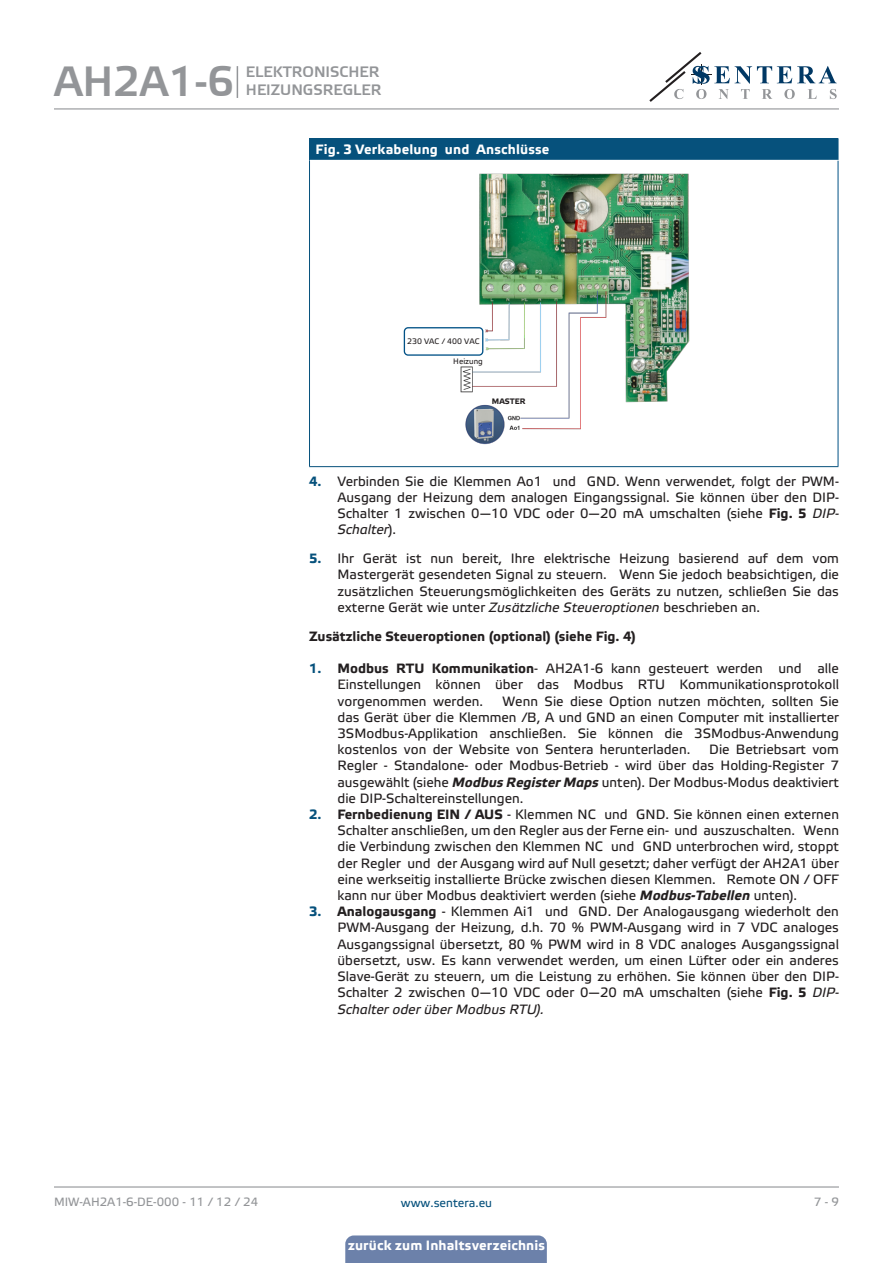
<style>
.page{position:relative;width:893px;height:1263px;background:#fff}
.page>*{position:absolute;margin:0;border:0;box-sizing:border-box;transform-origin:0 0}
.t1{font:42px "Etelka Medium Pro";color:#939598}
.t2{font:15px/18px "Etelka Medium Pro";color:#939598}
.t3{font:13.5px/16.2px "Etelka Text Pro";color:#231f20;text-align:justify}
.table_text{font:700 13.5px "Etelka Text Pro";letter-spacing:.015em;color:#fff}
.Numbering{font:700 13.5px "Etelka Text Pro";color:#231f20}
.t4{font:12px "Etelka Text Pro";color:#939598}
.t5{font:12px "Etelka Text Pro";color:#06517c}
.t6{font:7.95px "Etelka Text Pro";color:#231f20}
.t7{font:700 7.95px "Etelka Text Pro";color:#231f20}
.s1{font-weight:700;color:#06517c}
.s2{font-weight:700}
.s3{font-style:italic}
.s4{font-weight:700;font-style:italic}
</style>
<div class="page">
<hr style="left:54px;top:108px;width:785px;height:1px;background:#939598">
<hr style="left:54px;top:1186px;width:785px;height:1px;background:#939598">
<svg style="left:649px;top:52px;width:188px;height:50px"></svg>
<div style="left:345px;top:1235px;width:202px;height:28px;background:#6c81aa"></div>
<div style="left:309px;top:139px;width:529px;height:21px;background:#06517c"></div>
<hr style="left:309px;top:138px;width:529px;height:1px;background:#06517c">
<svg style="left:838px;top:139px;width:1px;height:21px"></svg>
<hr style="left:309px;top:160px;width:1px;height:306px;background:#06517c">
<hr style="left:309px;top:466px;width:529px;height:1px;background:#06517c">
<hr style="left:838px;top:161px;width:1px;height:305px;background:#015186">
<img style="left:460px;top:173px;width:230px;height:272px">
<div style="left:404px;top:328px;width:79px;height:27px;background:#fff;border-radius:4px"></div>
<div style="left:404px;top:327px;width:79px;height:29px;border:1px solid #015186;border-radius:4px"></div>
<hr style="left:237px;top:66px;width:1px;height:32px;background:#939598">
<h1 class="t1" style="left:54px;top:59px;width:181px">AH2A1-6</h1>
<p class="t2" style="left:246px;top:64px;width:137px">ELEKTRONISCHER<br>HEIZUNGSREGLER</p>
<p class="table_text" style="left:315px;top:142px;width:235px">Fig. 3 Verkabelung und Anschlüsse</p>
<p class="t6" style="left:407px;top:337px;width:74px">230 VAC / 400 VAC</p>
<p class="t6" style="left:453px;top:357px;width:31px">Heizung</p>
<p class="t7" style="left:492px;top:397px;width:35px">MASTER</p>
<p class="t3" style="left:337px;top:474px;width:503px;text-indent:-28px"><span class="s1">4.</span> Verbinden Sie die Klemmen Ao1 und GND. Wenn verwendet, folgt der PWM-Ausgang der Heizung dem analogen Eingangssignal. Sie können über den DIP-Schalter 1 zwischen 0—10 VDC oder 0—20 mA umschalten (siehe <span class="s2">Fig. 5</span> <span class="s3">DIP-Schalter</span>).</p>
<p class="t3" style="left:337px;top:551px;width:503px;text-indent:-28px"><span class="s1">5.</span> Ihr Gerät ist nun bereit, Ihre elektrische Heizung basierend auf dem vom Mastergerät gesendeten Signal zu steuern. Wenn Sie jedoch beabsichtigen, die zusätzlichen Steuerungsmöglichkeiten des Geräts zu nutzen, schließen Sie das externe Gerät wie unter <span class="s3">Zusätzliche Steueroptionen</span> beschrieben an.</p>
<p class="Numbering" style="left:309px;top:629px;width:328px">Zusätzliche Steueroptionen (optional) (siehe Fig. 4)</p>
<p class="t3" style="left:337px;top:661px;width:503px;text-indent:-28px"><span class="s1">1.</span> <span class="s2">Modbus RTU Kommunikation</span>- AH2A1-6 kann gesteuert werden und alle Einstellungen können über das Modbus RTU Kommunikationsprotokoll vorgenommen werden.</p>
<p class="t3" style="left:337px;top:694px;width:503px;text-indent:165px">Wenn Sie diese Option nutzen möchten, sollten Sie das Gerät über die Klemmen /B, A und GND an einen Computer mit installierter 3SModbus-Applikation anschließen. Sie können die 3SModbus-Anwendung kostenlos von der Website von Sentera herunterladen.</p>
<p class="t3" style="left:337px;top:742px;width:503px;text-indent:372px">Die Betriebsart vom Regler - Standalone- oder Modbus-Betrieb - wird über das Holding-Register 7 ausgewählt (siehe <span class="s4">Modbus Register Maps</span> unten). Der Modbus-Modus deaktiviert die DIP-Schaltereinstellungen.</p>
<p class="t3" style="left:337px;top:807px;width:503px;text-indent:-28px"><span class="s1">2.</span> <span class="s2">Fernbedienung EIN / AUS</span> - Klemmen NC und GND. Sie können einen externen Schalter anschließen, um den Regler aus der Ferne ein- und auszuschalten. Wenn die Verbindung zwischen den Klemmen NC und GND unterbrochen wird, stoppt der Regler und der Ausgang wird auf Null gesetzt; daher verfügt der AH2A1 über eine werkseitig installierte Brücke zwischen diesen Klemmen. Remote ON / OFF kann nur über Modbus deaktiviert werden (siehe <span class="s4">Modbus-Tabellen</span> unten).</p>
<p class="t3" style="left:337px;top:904px;width:503px;text-indent:-28px"><span class="s1">3.</span> <span class="s2">Analogausgang</span> - Klemmen Ai1 und GND. Der Analogausgang wiederholt den PWM-Ausgang der Heizung, d.h. 70 % PWM-Ausgang wird in 7 VDC analoges Ausgangssignal übersetzt, 80 % PWM wird in 8 VDC analoges Ausgangssignal übersetzt, usw. Es kann verwendet werden, um einen Lüfter oder ein anderes Slave-Gerät zu steuern, um die Leistung zu erhöhen. Sie können über den DIP-Schalter 2 zwischen 0—10 VDC oder 0—20 mA umschalten (siehe <span class="s2">Fig. 5</span> <span class="s3">DIP-Schalter oder über Modbus RTU).</span></p>
<p class="t4" style="left:54px;top:1195px;width:206px">MIW-AH2A1-6-DE-000 - 11 / 12 / 24</p>
<p class="t5" style="left:401px;top:1196px;width:93px">www.sentera.eu</p>
<p class="t4" style="left:814px;top:1195px;width:27px">7 - 9</p>
<p class="table_text" style="left:348px;top:1238px;width:198px">zurück zum Inhaltsverzeichnis</p>
</div>
